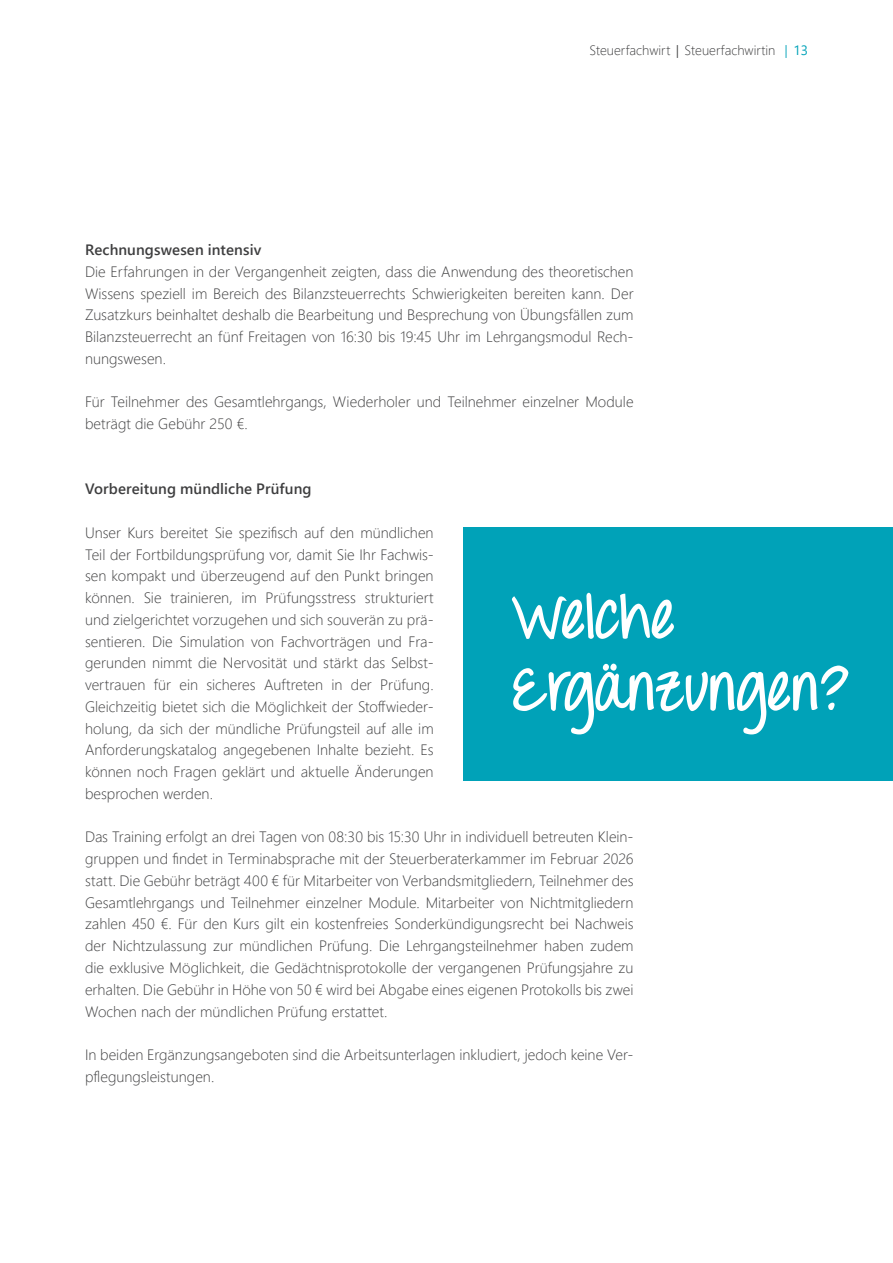
<style>
.page{position:relative;width:893px;height:1263px;background:#fff}
.page>*{position:absolute;margin:0;border:0;box-sizing:border-box;transform-origin:0 0}
.Fließtext{font:300 15px/21.8px "Segoe UI";color:#3e3e3f;text-align:justify}
.Fließtext-2{font:600 15px "Segoe UI";letter-spacing:.005em;color:#3e3e3f}
.t1{font:300 13.5px "Segoe UI";color:#3e3e3f}
.s1{font-family:"Calibri";font-weight:700}
.s2{font-family:"Calibri";font-weight:700;color:#00a2b8}
.s3{font-weight:400;color:#00a2b8}
</style>
<div class="page">
<div style="left:463px;top:527px;width:430px;height:254px;background:#00a2b8"></div>
<svg style="left:513px;top:664px;width:335px;height:70px"></svg>
<svg style="left:512px;top:593px;width:162px;height:46px"></svg>
<p class="t1" style="left:589px;top:37px;width:220px">Steuerfachwirt <span class="s1">│</span> Steuerfachwirtin <span class="s2">│</span> <span class="s3">13</span></p>
<p class="Fließtext-2" style="left:85px;top:236px;width:178px">Rechnungswesen intensiv</p>
<p class="Fließtext" style="left:85px;top:259px;width:550px">Die Erfahrungen in der Vergangenheit zeigten, dass die Anwendung des theoretischen Wissens speziell im Bereich des Bilanzsteuerrechts Schwierigkeiten bereiten kann. Der Zusatzkurs beinhaltet deshalb die Bearbeitung und Besprechung von Übungsfällen zum Bilanzsteuerrecht an fünf Freitagen von 16:30 bis 19:45 Uhr im Lehrgangsmodul Rech&shy;nungswesen.</p>
<p class="Fließtext" style="left:85px;top:390px;width:550px">Für Teilnehmer des Gesamtlehrgangs, Wiederholer und Teilnehmer einzelner Module beträgt die Gebühr 250 €.</p>
<p class="Fließtext-2" style="left:85px;top:475px;width:228px">Vorbereitung mündliche Prüfung</p>
<p class="Fließtext" style="left:85px;top:520px;width:350px">Unser Kurs bereitet Sie spezifisch auf den mündlichen Teil der Fortbildungsprüfung vor, damit Sie Ihr Fachwis&shy;sen kompakt und überzeugend auf den Punkt bringen können. Sie trainieren, im Prüfungsstress strukturiert und zielgerichtet vorzugehen und sich souverän zu prä&shy;sentieren. Die Simulation von Fachvorträgen und Fra&shy;gerunden nimmt die Nervosität und stärkt das Selbst&shy;vertrauen für ein sicheres Auftreten in der Prüfung.<br>Gleichzeitig bietet sich die Möglichkeit der Stoffwieder&shy;holung, da sich der mündliche Prüfungsteil auf alle im Anforderungskatalog angegebenen Inhalte bezieht. Es können noch Fragen geklärt und aktuelle Änderungen besprochen werden.</p>
<p class="Fließtext" style="left:85px;top:825px;width:550px">Das Training erfolgt an drei Tagen von 08:30 bis 15:30 Uhr in individuell betreuten Klein&shy;gruppen und findet in Terminabsprache mit der Steuerberaterkammer im Februar 2026 statt. Die Gebühr beträgt 400 € für Mitarbeiter von Verbandsmitgliedern, Teilnehmer des Gesamtlehrgangs und Teilnehmer einzelner Module. Mitarbeiter von Nichtmitgliedern zahlen 450 €. Für den Kurs gilt ein kostenfreies Sonderkündigungsrecht bei Nachweis der Nichtzulassung zur mündlichen Prüfung. Die Lehrgangsteilnehmer haben zudem die exklusive Möglichkeit, die Gedächtnisprotokolle der vergangenen Prüfungsjahre zu erhalten. Die Gebühr in Höhe von 50 € wird bei Abgabe eines eigenen Protokolls bis zwei Wochen nach der mündlichen Prüfung erstattet.</p>
<p class="Fließtext" style="left:85px;top:1042px;width:550px">In beiden Ergänzungsangeboten sind die Arbeitsunterlagen inkludiert, jedoch keine Ver&shy;pflegungsleistungen.</p>
</div>
